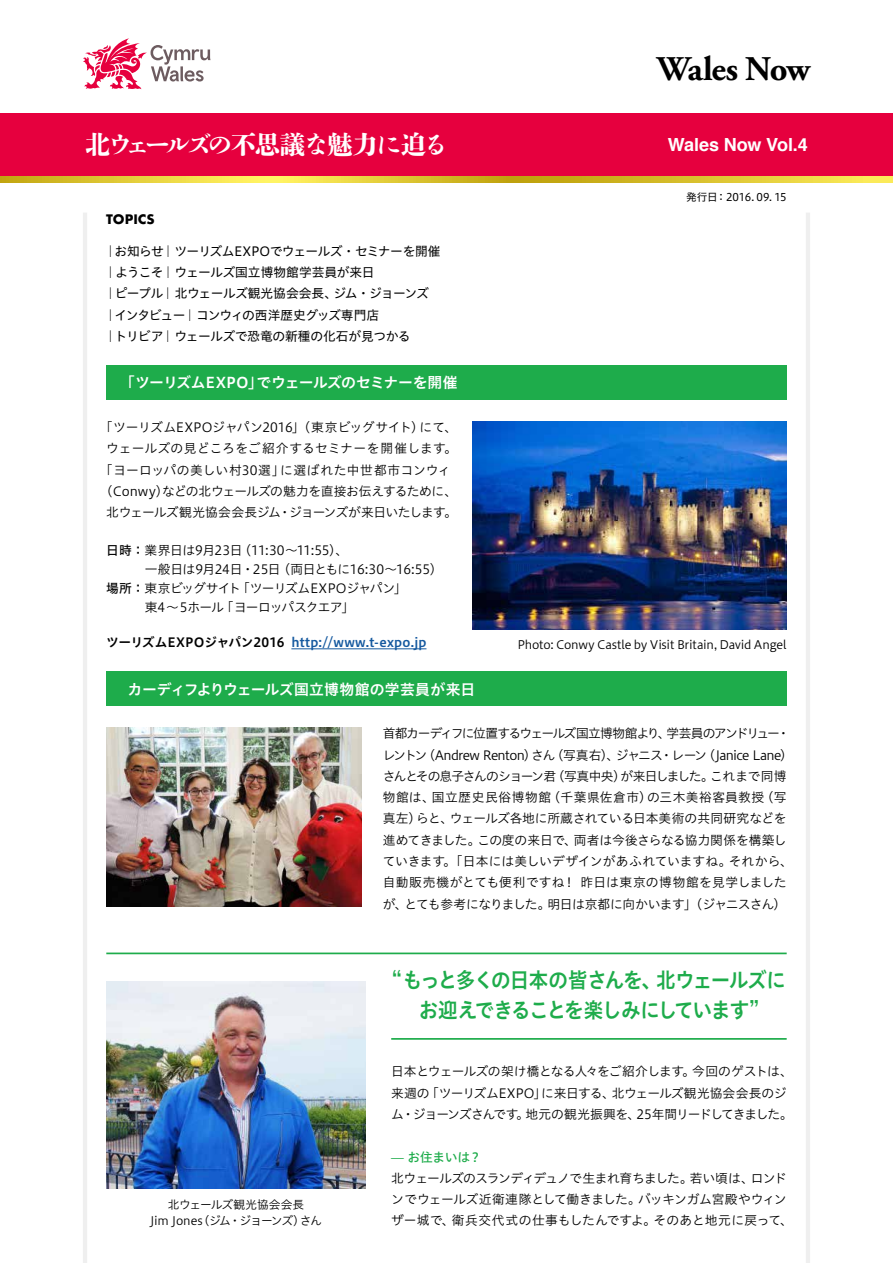
<style>
.page{position:relative;width:893px;height:1263px;background:#fff}
.page>*{position:absolute;margin:0;border:0;box-sizing:border-box;transform-origin:0 0}
.t1{font:700 34.5px "Adobe Garamond Pro";letter-spacing:-.035em;color:#000}
.t2{font:25.5px "Shuei Shogo M Std H";letter-spacing:-.085em;color:#fff}
.t3{font:21.3px/29.7px "Hiragino UD Sans Std N W6";letter-spacing:-.065em;color:#1eac4b;text-align:center;scale:.92 1}
.t4{font:700 18px "Helvetica";letter-spacing:-.01em;color:#fff}
.t5{font:14.85px "Hiragino UD Sans Std N W6";letter-spacing:-.015em;color:#fff}
.t6{font:12.75px/21.3px "Hiragino UD Sans Std N W3";letter-spacing:-.025em;color:#000}
.t7{font:12.75px/21.3px "Hiragino UD Sans Std N W3";color:#000;text-align:center}
.t8{font:12.75px/21.3px "Hiragino UD Sans Std N W4";letter-spacing:-.04em;color:#000}
.t9{font:12.75px "Hiragino UD Sans Std N W6";letter-spacing:.01em;color:#15599f}
.t10{font:12.75px "Hiragino UD Sans Std N W3";letter-spacing:-.045em;color:#000}
.t11{font:12.75px "Hiragino UD Sans Std N W3";letter-spacing:-.05em;color:#000}
.t12{font:12.75px "Hiragino UD Sans Std N W5";letter-spacing:-.01em;color:#1eac4b}
.t13{font:700 12.75px "Futura";color:#000}
.t14{font:11.7px/15.9px "Hiragino UD Sans Std N W3";letter-spacing:-.025em;color:#000;text-align:center}
.t15{font:10.65px "Hiragino UD Sans Std N W4";letter-spacing:-.01em;color:#000}
.s1{font-family:"Hiragino UD Sans Std N W5"}
.s2{color:#000}
</style>
<div class="page">
<hr style="left:83px;top:213px;width:4px;height:1050px;background:#efefef">
<hr style="left:806px;top:213px;width:4px;height:1050px;background:#efefef">
<svg style="left:83px;top:38px;width:128px;height:52px"></svg>
<hr style="left:106px;top:952px;width:681px;height:2px;background:#1eac4b">
<hr style="left:391px;top:1038px;width:396px;height:2px;background:#1eac4b">
<div style="left:0;top:113px;width:893px;height:63px;background:#e6003e"></div>
<svg style="left:0;top:176px;width:893px;height:7px;background:#dfc936"></svg>
<div style="left:106px;top:366px;width:681px;height:34px;background:#1eac4b"></div>
<div style="left:106px;top:672px;width:681px;height:34px;background:#1eac4b"></div>
<hr style="left:291px;top:648px;width:135px;height:1px;background:#15599f">
<img style="left:472px;top:421px;width:315px;height:208px">
<img style="left:106px;top:727px;width:255px;height:179px">
<img style="left:106px;top:982px;width:260px;height:206px">
<h1 class="t1" style="left:657px;top:49px;width:154px">Wales Now</h1>
<h2 class="t2" style="left:85px;top:127px;width:365px">北ウェールズの不思議な魅力に迫る</h2>
<h3 class="t4" style="left:668px;top:130px;width:141px">Wales Now Vol.4</h3>
<p class="t15" style="left:686px;top:189px;width:102px">発行日： 2016. 09. 15</p>
<p class="t13" style="left:106px;top:210px;width:50px">TOPICS</p>
<p class="t8" style="left:104px;top:240px;width:338px">｜お知らせ｜ツーリズムEXPOでウェールズ・セミナーを開催｜ようこそ｜ウェールズ国立博物館学芸員が来日<br>｜ピープル｜北ウェールズ観光協会会長、ジム・ジョーンズ｜インタビュー｜コンウィの西洋歴史グッズ専門店<br>｜トリビア｜ウェールズで恐竜の新種の化石が見つかる</p>
<p class="t5" style="left:120px;top:371px;width:339px">「ツーリズムEXPO」でウェールズのセミナーを開催</p>
<p class="t7" style="left:100px;top:416px;width:359px">「ツーリズムEXPOジャパン2016」（東京ビッグサイト）にて、ウェールズの見どころをご紹介するセミナーを開催します。「ヨーロッパの美しい村30選」に選ばれた中世都市コンウィ（Conwy）などの北ウェールズの魅力を直接お伝えするために、北ウェールズ観光協会会長ジム・ジョーンズが来日いたします。</p>
<p class="t6" style="left:106px;top:538px;width:243px"><span class="s1">日時：</span>業界日は9月23日（11:30〜11:55）、</p>
<p class="t6" style="left:145px;top:557px;width:299px">一般日は9月24日・25日 （両日ともに16:30〜16:55）</p>
<p class="t10" style="left:106px;top:578px;width:302px"><span class="s1">場所：</span>東京ビッグサイト「ツーリズムEXPOジャパン」</p>
<p class="t11" style="left:145px;top:597px;width:211px">東4〜5ホール「ヨーロッパスクエア」</p>
<p class="t9" style="left:106px;top:632px;width:322px"><span class="s2">ツーリズムEXPOジャパン2016</span> http://www.t-expo.jp</p>
<p class="t5" style="left:128px;top:678px;width:349px">カーディフよりウェールズ国立博物館の学芸員が来日</p>
<p class="t14" style="left:517px;top:636px;width:271px">Photo: Conwy Castle by Visit Britain, David Angel</p>
<p class="t6" style="left:383px;top:722px;width:412px">首都カーディフに位置するウェールズ国立博物館より、学芸員のアンドリュー・レントン（Andrew Renton）さん（写真右）、ジャニス・レーン（Janice Lane）さんとその息子さんのショーン君（写真中央）が来日しました。これまで同博物館は、国立歴史民俗博物館（千葉県佐倉市）の三木美裕客員教授（写真左）らと、ウェールズ各地に所蔵されている日本美術の共同研究などを進めてきました。この度の来日で、両者は今後さらなる協力関係を構築していきます。「日本には美しいデザインがあふれていますね。それから、自動販売機がとても便利ですね！ 昨日は東京の博物館を見学しましたが、とても参考になりました。明日は京都に向かいます」（ジャニスさん）</p>
<p class="t14" style="left:150px;top:1196px;width:173px">北ウェールズ観光協会会長<br>Jim Jones（ジム・ジョーンズ）さん</p>
<h3 class="t3" style="left:392px;top:964px;width:430px">“もっと多くの日本の皆さんを、北ウェールズにお迎えできることを楽しみにしています”</h3>
<p class="t6" style="left:391px;top:1060px;width:403px">日本とウェールズの架け橋となる人々をご紹介します。今回のゲストは、来週の「ツーリズムEXPO」に来日する、北ウェールズ観光協会会長のジム・ジョーンズさんです。地元の観光振興を、25年間リードしてきました。</p>
<p class="t12" style="left:391px;top:1147px;width:92px">— お住まいは？</p>
<p class="t6" style="left:391px;top:1166px;width:403px">北ウェールズのスランディデュノで生まれ育ちました。若い頃は、ロンドンでウェールズ近衛連隊として働きました。バッキンガム宮殿やウィンザー城で、衛兵交代式の仕事もしたんですよ。そのあと地元に戻って、</p>
</div>
